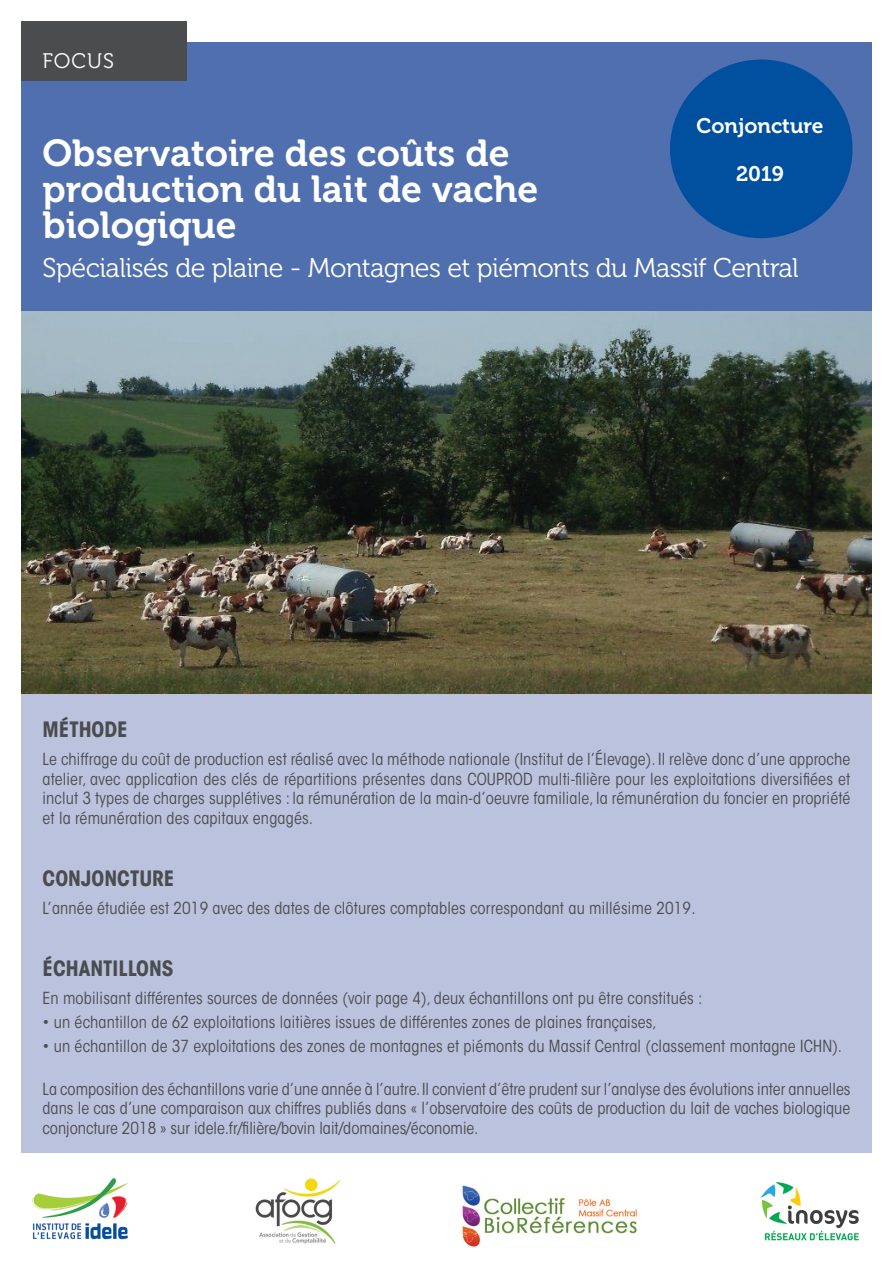
<style>
.page{position:relative;width:893px;height:1263px;background:#fff}
.page>*{position:absolute;margin:0;border:0;box-sizing:border-box;transform-origin:0 0}
.t1{font:37.5px/36px "Museo 700";color:#fff}
.t2{font:27px "Museo 300";letter-spacing:-.02em;color:#fff}
.t3{font:700 condensed 21px "ITC Avant Garde Std";color:#4b4c4d}
.t4{font:21px "Museo 700";color:#fff}
.t5{font:21px "Museo 300";letter-spacing:.05em;color:#fff}
.t6{font:condensed 16.5px/19.5px "ITC Avant Garde Std";letter-spacing:.01em;color:#4b4c4d;text-align:justify}
</style>
<div class="page">
<div style="left:21px;top:438px;width:851px;height:714px;background:#bac2de"></div>
<div style="left:21px;top:43px;width:851px;height:278px;background:#506faf"></div>
<div style="left:21px;top:21px;width:166px;height:60px;background:#4b4c4d"></div>
<img style="left:32px;top:1178px;width:96px;height:62px">
<img style="left:21px;top:311px;width:851px;height:382px">
<div style="left:670px;top:60px;width:183px;height:178px;background:#01509f;border-radius:50%"></div>
<img style="left:255px;top:1178px;width:86px;height:66px">
<img style="left:462px;top:1185px;width:175px;height:62px">
<img style="left:761px;top:1182px;width:98px;height:59px">
<p class="t5" style="left:43px;top:49px;width:73px">FOCUS</p>
<p class="t4" style="left:696px;top:114px;width:128px">Conjoncture</p>
<p class="t4" style="left:736px;top:162px;width:49px">2019</p>
<h1 class="t1" style="left:43px;top:136px;width:497px">Observatoire des coûts de production du lait de vache biologique</h1>
<h2 class="t2" style="left:43px;top:253px;width:758px">Spécialisés de plaine - Montagnes et piémonts du Massif Central</h2>
<p class="t3" style="left:43px;top:716px;width:87px">MÉTHODE</p>
<p class="t6" style="left:43px;top:750px;width:809px">Le chiffrage du coût de production est réalisé avec la méthode nationale (Institut de l’Élevage). Il relève donc d’une approche atelier, avec application des clés de répartitions présentes dans COUPROD multi-filière pour les exploitations diversifiées et inclut 3 types de charges supplétives : la rémunération de la main-d’oeuvre familiale, la rémunération du foncier en propriété et la rémunération des capitaux engagés.</p>
<p class="t3" style="left:43px;top:865px;width:133px">CONJONCTURE</p>
<p class="t6" style="left:43px;top:898px;width:655px">L’année étudiée est 2019 avec des dates de clôtures comptables correspondant au millésime 2019.</p>
<p class="t3" style="left:43px;top:955px;width:133px">ÉCHANTILLONS</p>
<p class="t6" style="left:43px;top:989px;width:661px">En mobilisant différentes sources de données (voir page 4), deux échantillons ont pu être constitués :</p>
<p class="t6" style="left:43px;top:1012px;width:616px">• un échantillon de 62 exploitations laitières issues de différentes zones de plaines françaises,</p>
<p class="t6" style="left:43px;top:1036px;width:801px">• un échantillon de 37 exploitations des zones de montagnes et piémonts du Massif Central (classement montagne ICHN).</p>
<p class="t6" style="left:43px;top:1079px;width:809px">La composition des échantillons varie d’une année à l’autre. Il convient d’être prudent sur l’analyse des évolutions inter annuelles dans le cas d’une comparaison aux chiffres publiés dans « l’observatoire des coûts de production du lait de vaches biologique conjoncture 2018 » sur idele.fr/filière/bovin lait/domaines/économie.</p>
</div>
